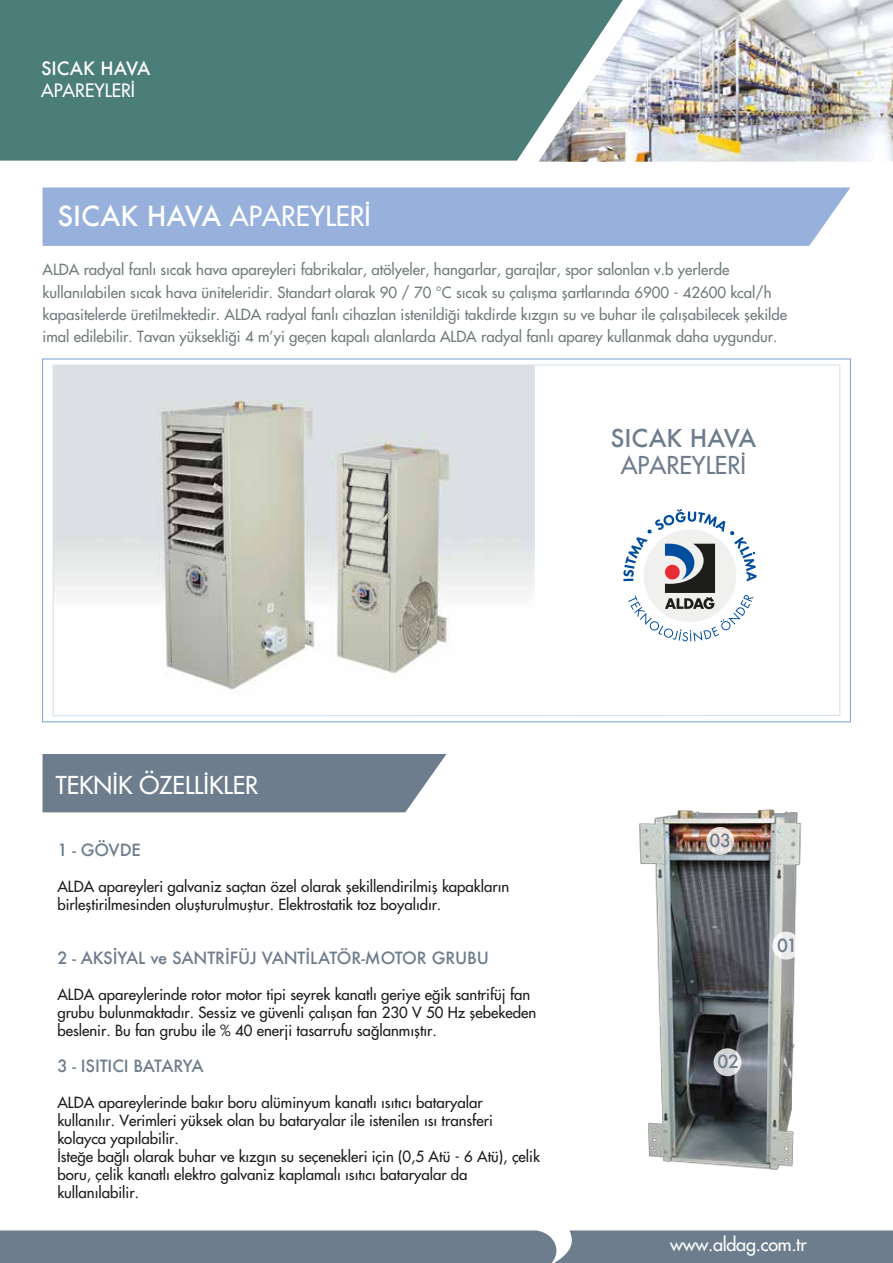
<style>
.page{position:relative;width:893px;height:1263px;background:#fff}
.page>*{position:absolute;margin:0;border:0;box-sizing:border-box;transform-origin:0 0}
.t1{font:27px "Futura";color:#fff}
.t2{font:24px "Futura";color:#fff}
.t3{font:24px "Futura";color:#6d7d8d}
.t4{font:500 24px "Futura";color:#6d7d8d}
.t5{font:18px "Futura";letter-spacing:-.005em;color:#fff}
.t6{font:500 18px "Futura";color:#fff}
.t7{font:500 17.7px "Futura";color:#6d7d8d}
.t8{font:500 16.5px "Futura";letter-spacing:-.01em;color:#6d7d8d}
.t9{font:15px/18px "Futura";color:#1d1d1b}
.t10{font:15px/22.2px "Futura";color:#707c7c}
.s1{font-weight:500}
</style>
<div class="page">
<div style="left:42px;top:358px;width:809px;height:364px;background:#fff;border:1px solid #8aa8d8"></div>
<div style="left:43px;top:754px;width:403px;height:58px;background:#6d7d8d"></div>
<div style="left:43px;top:187px;width:807px;height:59px;background:#98b0dc"></div>
<div style="left:0;top:0;width:539px;height:161px;background:#4b7d79"></div>
<img style="left:539px;top:0;width:354px;height:162px">
<img style="left:639px;top:809px;width:163px;height:361px">
<div style="left:772px;top:932px;width:28px;height:27px;background:linear-gradient(to right,#f1f2f1,#f3f3f3);border-radius:50%"></div>
<svg style="left:714px;top:1048px;width:27px;height:28px"></svg>
<svg style="left:706px;top:827px;width:28px;height:28px"></svg>
<svg style="left:52px;top:364px;width:789px;height:353px"></svg>
<div style="left:0;top:1230px;width:893px;height:33px;background:#6d7d8d"></div>
<p class="t6" style="left:41px;top:56px;width:111px">SICAK HAVA</p>
<p class="t5" style="left:41px;top:78px;width:95px">APAREYLERİ</p>
<h1 class="t1" style="left:57px;top:198px;width:315px"><span class="s1">SICAK HAVA</span> APAREYLERİ</h1>
<p class="t10" style="left:43px;top:259px;width:746px">ALDA radyal fanlı sıcak hava apareyleri fabrikalar, atölyeler, hangarlar, garajlar, spor salonlan v.b yerlerde kullanılabilen sıcak hava üniteleridir. Standart olarak 90 / 70 °C sıcak su çalışma şartlarında 6900 - 42600 kcal/h kapasitelerde üretilmektedir. ALDA radyal fanlı cihazlan istenildiği takdirde kızgın su ve buhar ile çalışabilecek şekilde imal edilebilir. Tavan yüksekliği 4 m’yi geçen kapalı alanlarda ALDA radyal fanlı aparey kullanmak daha uygundur.</p>
<h2 class="t4" style="left:610px;top:422px;width:147px">SICAK HAVA</h2>
<h2 class="t3" style="left:621px;top:449px;width:127px">APAREYLERİ</h2>
<h2 class="t2" style="left:56px;top:769px;width:204px">TEKNİK ÖZELLİKLER</h2>
<p class="t8" style="left:57px;top:839px;width:85px">1 - GÖVDE</p>
<p class="t9" style="left:57px;top:877px;width:453px">ALDA apareyleri galvaniz saçtan özel olarak şekillendirilmiş kapakların birleştirilmesinden oluşturulmuştur. Elektrostatik toz boyalıdır.</p>
<p class="t8" style="left:57px;top:947px;width:433px">2 - AKSİYAL ve SANTRİFÜJ VANTİLATÖR-MOTOR GRUBU</p>
<p class="t9" style="left:57px;top:985px;width:480px">ALDA apareylerinde rotor motor tipi seyrek kanatlı geriye eğik santrifüj fan grubu bulunmaktadır. Sessiz ve güvenli çalışan fan 230 V 50 Hz şebekeden beslenir. Bu fan grubu ile % 40 enerji tasarrufu sağlanmıştır.</p>
<p class="t8" style="left:57px;top:1055px;width:148px">3 - ISITICI BATARYA</p>
<p class="t9" style="left:57px;top:1093px;width:484px">ALDA apareylerinde bakır boru alüminyum kanatlı ısıtıcı bataryalar kullanılır. Verimleri yüksek olan bu bataryalar ile istenilen ısı transferi kolayca yapılabilir.<br>İsteğe bağlı olarak buhar ve kızgın su seçenekleri için (0,5 Atü - 6 Atü), çelik boru, çelik kanatlı elektro galvaniz kaplamalı ısıtıcı bataryalar da kullanılabilir.</p>
<p class="t7" style="left:709px;top:828px;width:23px">03</p>
<p class="t7" style="left:777px;top:933px;width:22px">01</p>
<p class="t7" style="left:717px;top:1049px;width:23px">02</p>
<p class="t5" style="left:670px;top:1233px;width:138px">www.aldag.com.tr</p>
</div>
